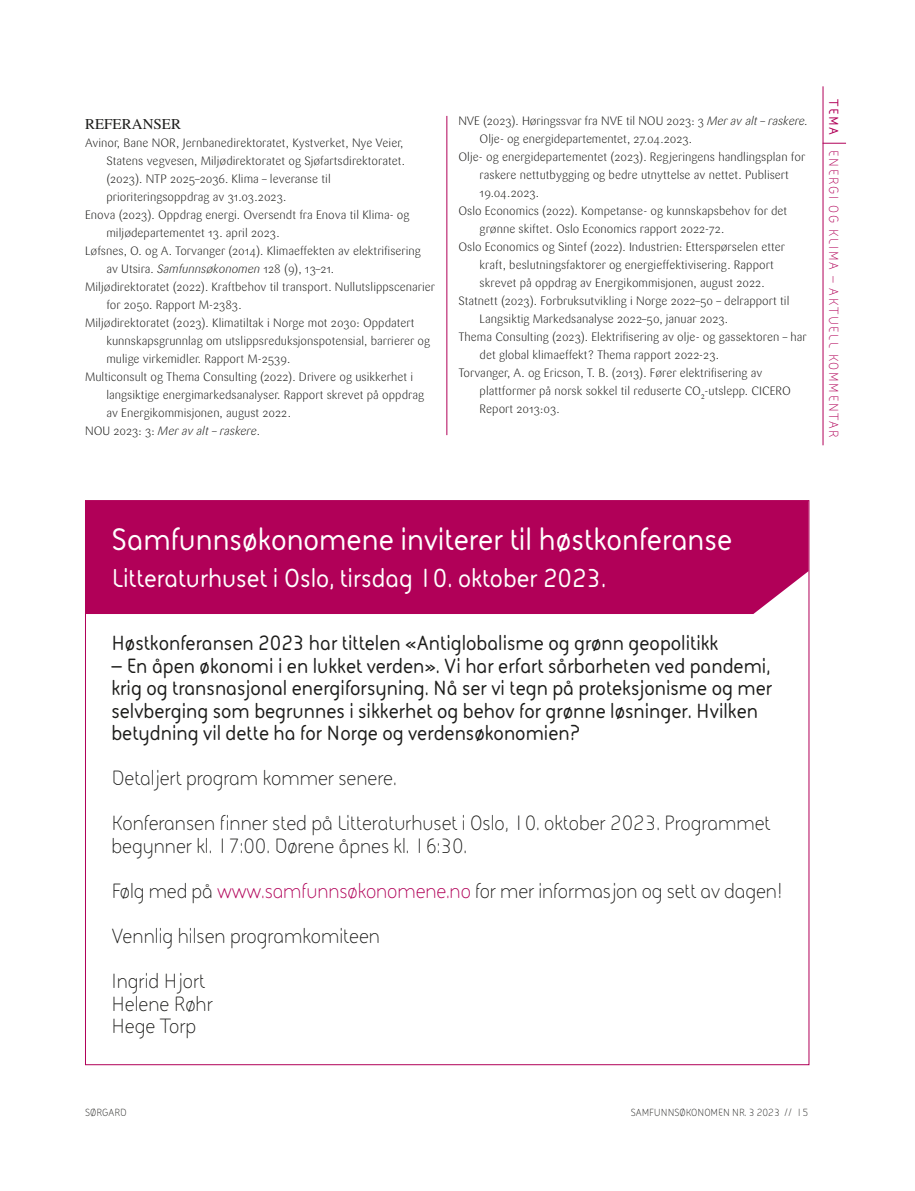
<style>
.page{position:relative;width:915px;height:1191px;background:#fff}
.page>*{position:absolute;margin:0;border:0;box-sizing:border-box;transform-origin:0 0}
.t1{font:700 31.5px "FS Sophie";color:#fff}
.t2{font:700 26.4px "FS Sophie";color:#fff}
.t3{font:700 21px/22.5px "FS Sophie";color:#1d1d1b}
.t4{font:21px/45px "FS Sophie";color:#1d1d1b}
.t5{font:15px "STIX General";color:#1d1d1b}
.t6{font:13.5px "FS Sophie";letter-spacing:.12em;color:#b10058}
.t7{font:300 12px "Sari OT";color:#1d1d1b}
.t8{font:italic 300 12px "Sari OT";color:#1d1d1b}
.t9{font:10.5px "FS Sophie";color:#1d1d1b}
.s1{font-style:italic}
.s2{font-style:normal}
.s3{font-weight:700}
.s4{color:#b10058}
</style>
<div class="page">
<div style="left:87px;top:502px;width:720px;height:112px;background:#b10058"></div>
<hr style="left:446px;top:116px;width:1px;height:319px;background:#b10058">
<svg style="left:823px;top:143px;width:22px;height:1px"></svg>
<hr style="left:822px;top:86px;width:1px;height:359px;background:#b10058">
<p class="t5" style="left:85px;top:113px;width:97px">REFERANSER</p>
<p class="t7" style="left:85px;top:135px;width:320px">Avinor, Bane NOR, Jernbanedirektoratet, Kystverket, Nye Veier,</p>
<p class="t7" style="left:106px;top:153px;width:300px">Statens vegvesen, Miljødirektoratet og Sjøfartsdirektoratet.</p>
<p class="t7" style="left:106px;top:171px;width:226px">(2023). NTP 2025–2036. Klima – leveranse til</p>
<p class="t7" style="left:106px;top:189px;width:181px">prioriteringsoppdrag av 31.03.2023.</p>
<p class="t7" style="left:85px;top:207px;width:326px">Enova (2023). Oppdrag energi. Oversendt fra Enova til Klima- og</p>
<p class="t7" style="left:106px;top:225px;width:175px">miljødepartementet 13. april 2023.</p>
<p class="t7" style="left:85px;top:243px;width:337px">Løfsnes, O. og A. Torvanger (2014). Klimaeffekten av elektrifisering</p>
<p class="t7" style="left:106px;top:261px;width:229px">av Utsira. <span class="s1">Samfunnsøkonomen</span> 128 (9), 13–21.</p>
<p class="t7" style="left:85px;top:279px;width:351px">Miljødirektoratet (2022). Kraftbehov til transport. Nullutslippscenarier</p>
<p class="t7" style="left:106px;top:297px;width:137px">for 2050. Rapport M-2383.</p>
<p class="t7" style="left:85px;top:315px;width:331px">Miljødirektoratet (2023). Klimatiltak i Norge mot 2030: Oppdatert</p>
<p class="t7" style="left:106px;top:333px;width:325px">kunnskapsgrunnlag om utslippsreduksjonspotensial, barrierer og</p>
<p class="t7" style="left:106px;top:351px;width:185px">mulige virkemidler. Rapport M-2539.</p>
<p class="t7" style="left:85px;top:369px;width:329px">Multiconsult og Thema Consulting (2022). Drivere og usikkerhet i</p>
<p class="t7" style="left:106px;top:387px;width:319px">langsiktige energimarkedsanalyser. Rapport skrevet på oppdrag</p>
<p class="t7" style="left:106px;top:405px;width:186px">av Energikommisjonen, august 2022.</p>
<p class="t8" style="left:85px;top:423px;width:176px"><span class="s2">NOU 2023: 3:</span> Mer av alt – raskere<span class="s2">.</span></p>
<p class="t7" style="left:458px;top:113px;width:351px">NVE (2023). Høringssvar fra NVE til NOU 2023: 3 <span class="s1">Mer av alt – raskere.</span></p>
<p class="t7" style="left:479px;top:131px;width:214px">Olje- og energidepartementet, 27.04.2023.</p>
<p class="t7" style="left:458px;top:149px;width:348px">Olje- og energidepartementet (2023). Regjeringens handlingsplan for</p>
<p class="t7" style="left:479px;top:167px;width:311px">raskere nettutbygging og bedre utnyttelse av nettet. Publisert</p>
<p class="t7" style="left:479px;top:185px;width:61px">19.04.2023.</p>
<p class="t7" style="left:458px;top:203px;width:330px">Oslo Economics (2022). Kompetanse- og kunnskapsbehov for det</p>
<p class="t7" style="left:479px;top:221px;width:246px">grønne skiftet. Oslo Economics rapport 2022-72.</p>
<p class="t7" style="left:458px;top:239px;width:328px">Oslo Economics og Sintef (2022). Industrien: Etterspørselen etter</p>
<p class="t7" style="left:479px;top:257px;width:295px">kraft, beslutningsfaktorer og energieffektivisering. Rapport</p>
<p class="t7" style="left:479px;top:275px;width:286px">skrevet på oppdrag av Energikommisjonen, august 2022.</p>
<p class="t7" style="left:458px;top:293px;width:332px">Statnett (2023). Forbruksutvikling i Norge 2022–50 – delrapport til</p>
<p class="t7" style="left:479px;top:311px;width:250px">Langsiktig Markedsanalyse 2022–50, januar 2023.</p>
<p class="t7" style="left:458px;top:329px;width:350px">Thema Consulting (2023). Elektrifisering av olje- og gassektoren – har</p>
<p class="t7" style="left:479px;top:347px;width:241px">det global klimaeffekt? Thema rapport 2022-23.</p>
<p class="t7" style="left:458px;top:365px;width:305px">Torvanger, A. og Ericson, T. B. (2013). Fører elektrifisering av</p>
<p class="t7" style="left:479px;top:383px;width:312px">plattformer på norsk sokkel til reduserte CO<sub>2</sub>-utslepp. CICERO</p>
<p class="t7" style="left:479px;top:401px;width:82px">Report 2013:03.</p>
<p class="t6" style="left:842px;top:99px;width:340px;rotate:90deg"><span class="s3">TEMA</span> ENERGI OG KLIMA – AKTUELL KOMMENTAR</p>
<h1 class="t1" style="left:111px;top:517px;width:622px">Samfunnsøkonomene inviterer til høstkonferanse</h1>
<h2 class="t2" style="left:111px;top:559px;width:496px">Litteraturhuset i Oslo, tirsdag 10. oktober 2023.</h2>
<h3 class="t3" style="left:111px;top:631px;width:608px">Høstkonferansen 2023 har tittelen «Antiglobalisme og grønn geopolitikk</h3>
<p class="t3" style="left:111px;top:653px;width:662px">– En åpen økonomi i en lukket verden». Vi har erfart sårbarheten ved pandemi, krig og transnasjonal energiforsyning. Nå ser vi tegn på proteksjonisme og mer selvberging som begrunnes i sikkerhet og behov for grønne løsninger. Hvilken betydning vil dette ha for Norge og verdensøkonomien?</p>
<h3 class="t4" style="left:111px;top:755px;width:660px">Detaljert program kommer senere.<br>Konferansen finner sted på Litteraturhuset i Oslo, 10. oktober 2023. Programmet</h3>
<h3 class="t4" style="left:111px;top:823px;width:672px">begynner kl. 17:00. Dørene åpnes kl. 16:30.<br>Følg med på <span class="s4">www.samfunnsøkonomene.no</span> for mer informasjon og sett av dagen!<br>Vennlig hilsen programkomiteen<br>Ingrid Hjort</h3>
<h3 class="t4" style="left:111px;top:991px;width:103px;line-height:22.5px">Helene Røhr<br>Hege Torp</h3>
<p class="t9" style="left:85px;top:1105px;width:12px">Sørgard</p>
<p class="t9" style="left:630px;top:1106px;width:179px">SAMFUNNSØKONOMEN NR. 3 2023 // 15</p>
</div>
